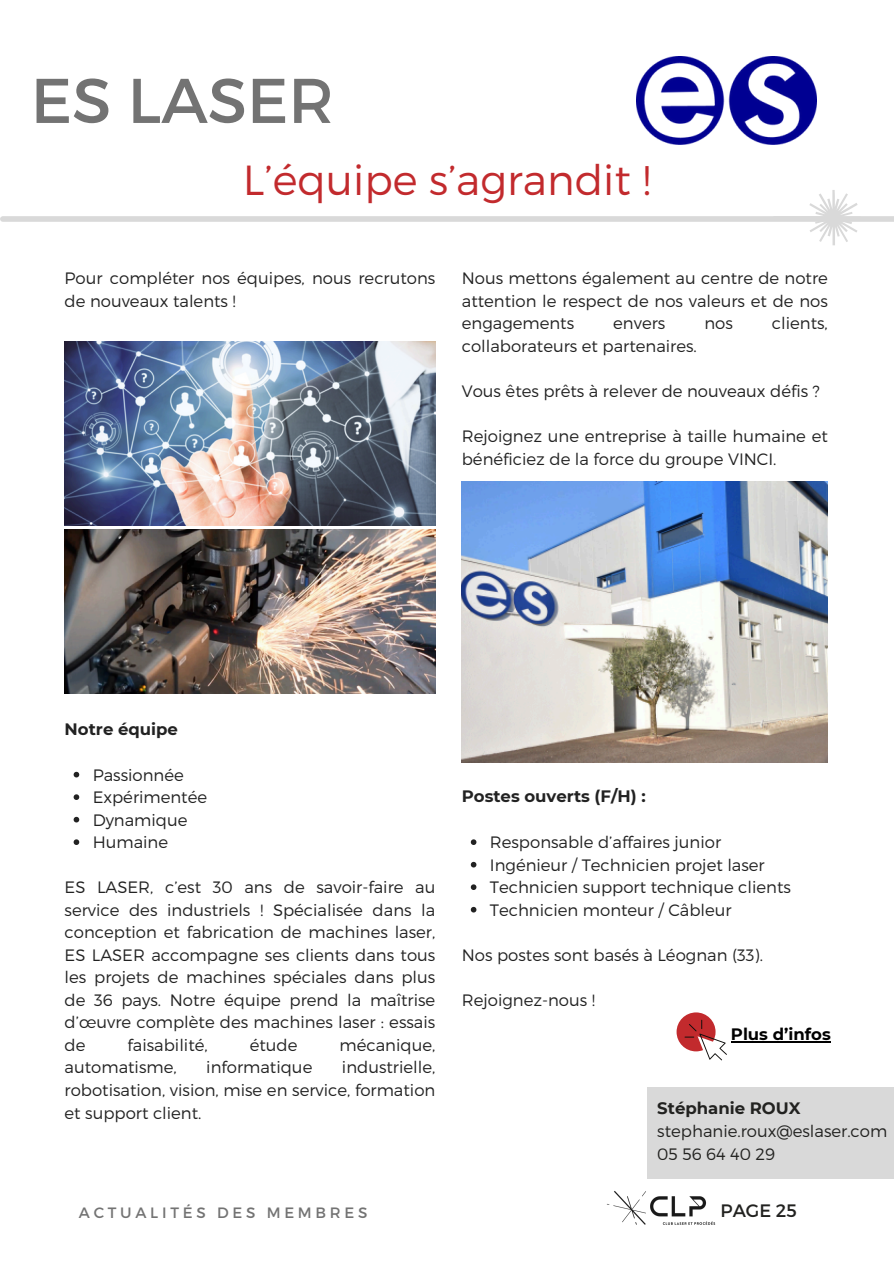
<style>
.page{position:relative;width:894px;height:1264px;background:#fff}
.page>*{position:absolute;margin:0;border:0;box-sizing:border-box;transform-origin:0 0}
.t1{font:63px "Montserrat";color:#737373}
.t2{font:300 42px "Montserrat";color:#c22a2d}
.t3{font:18px "Montserrat";color:#222220}
.t4{font:300 16.5px/22.5px "Montserrat";color:#222;text-align:justify}
.t5{font:300 16.5px/23.1px "Montserrat";color:#222220}
.t6{font:700 16.5px "Montserrat";color:#222}
.t7{font:700 16.5px "Montserrat";color:#000}
.t8{font:15px "Montserrat";letter-spacing:.25em;color:#737373}
.s1{font-weight:700}
</style>
<div class="page">
<div style="left:647px;top:1086px;width:246px;height:92px;background:#d9d9d9"></div>
<img style="left:606px;top:1178px;width:127px;height:47px">
<div style="left:3px;top:216px;width:890px;height:6px;background:#d9d9d9"></div>
<svg style="left:809px;top:190px;width:49px;height:56px"></svg>
<img style="left:636px;top:57px;width:180px;height:88px">
<svg style="left:470px;top:839px;width:6px;height:6px"></svg>
<svg style="left:470px;top:861px;width:6px;height:6px"></svg>
<svg style="left:470px;top:884px;width:6px;height:6px"></svg>
<svg style="left:470px;top:906px;width:6px;height:6px"></svg>
<img style="left:461px;top:481px;width:366px;height:281px">
<svg style="left:676px;top:1012px;width:50px;height:48px"></svg>
<svg style="left:74px;top:771px;width:5px;height:6px"></svg>
<svg style="left:74px;top:794px;width:5px;height:6px"></svg>
<svg style="left:74px;top:816px;width:5px;height:6px"></svg>
<svg style="left:74px;top:839px;width:5px;height:6px"></svg>
<img style="left:65px;top:341px;width:370px;height:184px">
<img style="left:65px;top:529px;width:370px;height:164px">
<hr style="left:730px;top:1040px;width:100px;height:2px;background:#000">
<p class="t1" style="left:31px;top:60px;width:304px">ES LASER</p>
<h2 class="t2" style="left:242px;top:152px;width:409px">L’équipe s’agrandit !</h2>
<h5 class="t4" style="left:65px;top:266px;width:372px">Pour compléter nos équipes, nous recrutons de nouveaux talents !</h5>
<h5 class="t4" style="left:461px;top:266px;width:367px">Nous mettons également au centre de notre attention le respect de nos valeurs et de nos engagements</h5>
<h5 class="t4" style="left:613px;top:311px;width:54px">envers</h5>
<h5 class="t4" style="left:704px;top:311px;width:30px">nos</h5>
<h5 class="t4" style="left:771px;top:311px;width:57px">clients,</h5>
<h5 class="t4" style="left:461px;top:334px;width:236px">collaborateurs et partenaires.</h5>
<h4 class="t4" style="left:461px;top:379px;width:359px">Vous êtes prêts à relever de nouveaux défis ?</h4>
<p class="t4" style="left:461px;top:424px;width:367px">Rejoignez une entreprise à taille humaine et bénéficiez de la force du groupe VINCI.</p>
<h4 class="t6" style="left:65px;top:718px;width:115px">Notre équipe</h4>
<p class="t4" style="left:93px;top:763px;width:93px">Passionnée</p>
<p class="t4" style="left:93px;top:785px;width:116px">Expérimentée</p>
<p class="t4" style="left:93px;top:808px;width:96px">Dynamique</p>
<p class="t4" style="left:93px;top:830px;width:77px">Humaine</p>
<h5 class="t4" style="left:65px;top:875px;width:372px">ES LASER, c’est 30 ans de savoir-faire au service des industriels ! Spécialisée dans la conception et fabrication de machines laser, ES LASER accompagne ses clients dans tous les projets de machines spéciales dans plus de 36 pays. Notre équipe prend la maîtrise d’œuvre complète des machines laser : essais de</h5>
<h5 class="t4" style="left:127px;top:1033px;width:82px">faisabilité,</h5>
<h5 class="t4" style="left:250px;top:1033px;width:49px">étude</h5>
<h5 class="t4" style="left:339px;top:1033px;width:97px">mécanique,</h5>
<h5 class="t4" style="left:65px;top:1055px;width:113px">automatisme,</h5>
<h5 class="t4" style="left:206px;top:1055px;width:108px">informatique</h5>
<h5 class="t4" style="left:65px;top:1055px;width:372px;text-indent:277px">industrielle, robotisation, vision, mise en service, formation et support client.</h5>
<h5 class="t8" style="left:79px;top:1203px;width:290px">ACTUALITÉS DES MEMBRES</h5>
<p class="t6" style="left:461px;top:786px;width:185px">Postes ouverts (F/H) :</p>
<p class="t4" style="left:489px;top:830px;width:233px">Responsable d’affaires junior</p>
<p class="t4" style="left:489px;top:853px;width:276px">Ingénieur / Technicien projet laser</p>
<h5 class="t4" style="left:489px;top:875px;width:302px">Technicien support technique clients</h5>
<p class="t4" style="left:489px;top:898px;width:243px">Technicien monteur / Câbleur</p>
<p class="t4" style="left:461px;top:943px;width:302px">Nos postes sont basés à Léognan (33).</p>
<h5 class="t4" style="left:461px;top:988px;width:135px">Rejoignez-nous !</h5>
<p class="t7" style="left:730px;top:1023px;width:101px">Plus d’infos</p>
<h4 class="t5" style="left:657px;top:1095px;width:231px"><span class="s1">Stéphanie ROUX </span>stephanie.roux@eslaser.com<br>05 56 64 40 29</h4>
<p class="t3" style="left:720px;top:1198px;width:78px">PAGE 25</p>
</div>
